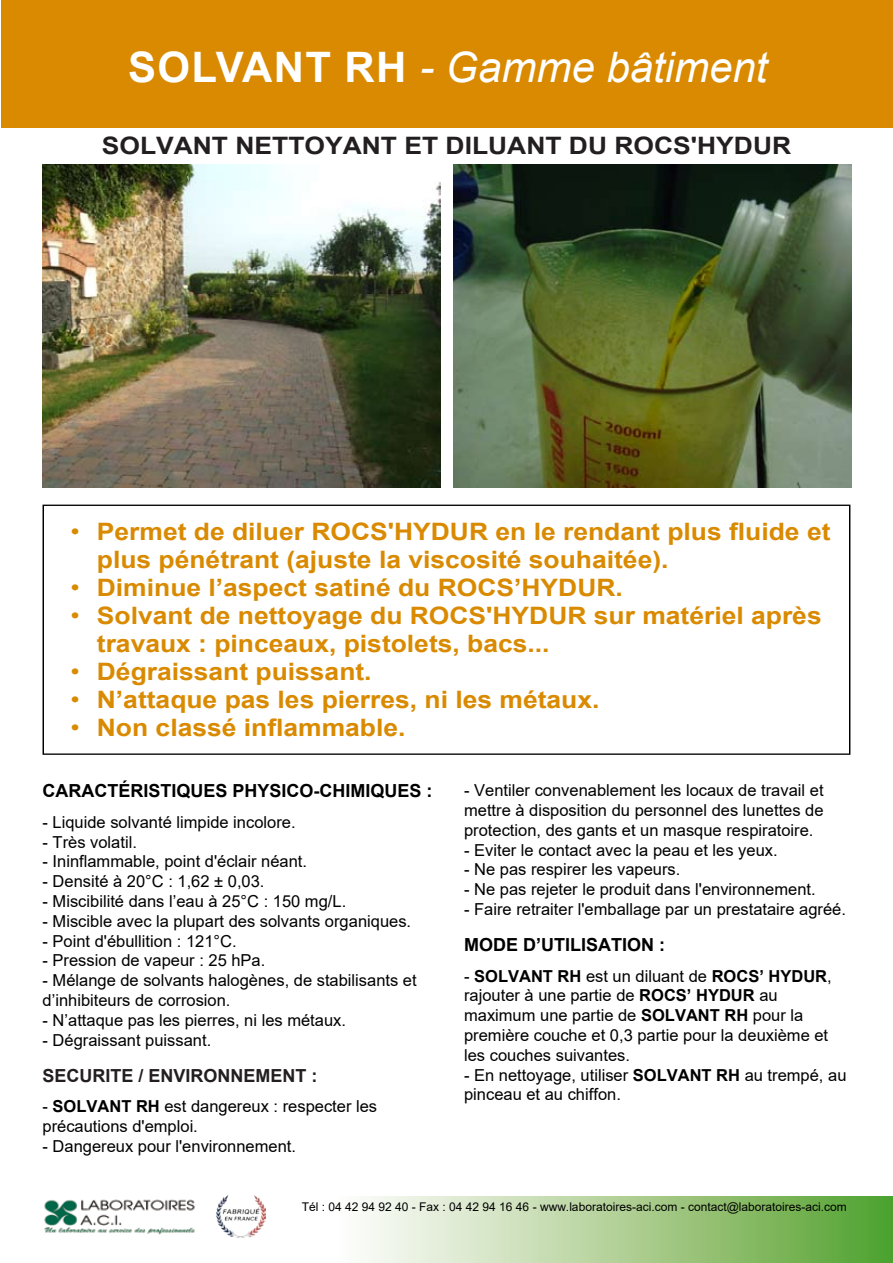
<style>
.page{position:relative;width:893px;height:1263px;background:#fff}
.page>*{position:absolute;margin:0;border:0;box-sizing:border-box;transform-origin:0 0}
.t1{font:italic 42px "Arial";color:#fff}
.t2{font:700 42px "Arial";color:#fff}
.t3{font:700 24px/28px "Arial";color:#d98a01;scale:1.1 1}
.t4{font:700 24px "Arial";color:#231f20;scale:1.1 1}
.t5{font:700 18px "Arial";color:#000}
.t6{font:700 18px "Arial";color:#231f20}
.t7{font:16.5px/19.8px "Arial";color:#000}
.t8{font:12px "Arial";color:#000}
.s1{font-weight:700;font-style:normal}
.s2{font-weight:400}
.s3{font-weight:700}
</style>
<div class="page">
<div style="left:1px;top:0;width:892px;height:128px;background:#d98a01"></div>
<div style="left:43px;top:505px;width:807px;height:250px;border:1px solid #000"></div>
<svg style="left:216px;top:1196px;width:677px;height:67px"></svg>
<img style="left:44px;top:1199px;width:151px;height:36px">
<img style="left:43px;top:165px;width:397px;height:322px">
<img style="left:217px;top:1196px;width:48px;height:42px">
<img style="left:454px;top:165px;width:397px;height:322px">
<h1 class="t2" style="left:128px;top:38px;width:30px">solvant</h1>
<h1 class="t1" style="left:344px;top:40px;width:425px"><span class="s1">rh</span> - Gamme bâtiment</h1>
<h2 class="t4" style="left:102px;top:128px;width:18px">solvant</h2>
<h2 class="t4" style="left:235px;top:128px;width:18px">nettoyant</h2>
<h2 class="t4" style="left:404px;top:128px;width:54px">et diluant</h2>
<h2 class="t4" style="left:569px;top:128px;width:60px">du rocs</h2>
<h2 class="t4" style="left:691px;top:128px;width:24px">'hydur</h2>
<h2 class="t3" style="left:97px;top:518px;width:668px;text-indent:-26px"><span class="s2">•</span> Permet de diluer ROCS'HYDUR en le rendant plus fluide et plus pénétrant (ajuste la viscosité souhaitée).</h2>
<h2 class="t3" style="left:70px;top:574px;width:504px"><span class="s2">•</span> Diminue l’aspect satiné du ROCS’HYDUR.</h2>
<h2 class="t3" style="left:97px;top:602px;width:660px;text-indent:-26px"><span class="s2">•</span> Solvant de nettoyage du ROCS'HYDUR sur matériel après travaux : pinceaux, pistolets, bacs...</h2>
<h2 class="t3" style="left:70px;top:658px;width:275px"><span class="s2">•</span> Dégraissant puissant.</h2>
<h2 class="t3" style="left:70px;top:686px;width:482px"><span class="s2">•</span> N’attaque pas les pierres, ni les métaux.</h2>
<h2 class="t3" style="left:70px;top:713px;width:306px"><span class="s2">•</span> Non classé inflammable.</h2>
<p class="t5" style="left:43px;top:778px;width:392px">CARACTéRISTIQUES PHYSICO-CHIMIQUES :</p>
<p class="t7" style="left:43px;top:812px;width:255px">- Liquide solvanté limpide incolore.</p>
<p class="t7" style="left:43px;top:832px;width:96px">- Très volatil.</p>
<p class="t7" style="left:43px;top:852px;width:266px">- Ininflammable, point d'éclair néant.</p>
<p class="t7" style="left:43px;top:871px;width:224px">- Densité à 20°C : 1,62 ± 0,03.</p>
<p class="t7" style="left:43px;top:891px;width:305px">- Miscibilité dans l’eau à 25°C : 150 mg/L.</p>
<p class="t7" style="left:43px;top:911px;width:370px">- Miscible avec la plupart des solvants organiques.</p>
<p class="t7" style="left:43px;top:931px;width:196px">- Point d'ébullition : 121°C.</p>
<p class="t7" style="left:43px;top:951px;width:224px">- Pression de vapeur : 25 hPa.</p>
<p class="t7" style="left:43px;top:970px;width:376px">- Mélange de solvants halogènes, de stabilisants et d’inhibiteurs de corrosion.</p>
<p class="t7" style="left:43px;top:1010px;width:305px">- N’attaque pas les pierres, ni les métaux.</p>
<p class="t7" style="left:43px;top:1030px;width:170px">- Dégraissant puissant.</p>
<p class="t6" style="left:43px;top:1063px;width:120px">SECURITE / environnement</p>
<p class="t6" style="left:312px;top:1063px;width:7px">:</p>
<p class="t7" style="left:43px;top:1096px;width:336px">- <span class="s3">SOLVANT RH</span> est dangereux : respecter les précautions d'emploi.</p>
<p class="t7" style="left:43px;top:1136px;width:255px">- Dangereux pour l'environnement.</p>
<p class="t7" style="left:464px;top:780px;width:361px;text-align:justify">- Ventiler convenablement les locaux de travail et mettre à disposition du personnel des lunettes de protection, des gants et un masque respiratoire.</p>
<p class="t7" style="left:464px;top:840px;width:315px">- Eviter le contact avec la peau et les yeux.</p>
<p class="t7" style="left:464px;top:859px;width:218px">- Ne pas respirer les vapeurs.</p>
<p class="t7" style="left:464px;top:879px;width:353px">- Ne pas rejeter le produit dans l'environnement.</p>
<p class="t7" style="left:464px;top:899px;width:383px">- Faire retraiter l'emballage par un prestataire agréé.</p>
<p class="t5" style="left:464px;top:932px;width:203px">MODE D’UTILISATION :</p>
<p class="t7" style="left:464px;top:966px;width:369px">- <span class="s3">SOLVANT RH</span> est un diluant de <span class="s3">ROCS’ HYDUR</span>, rajouter à une partie de <span class="s3">ROCS’ HYDUR</span> au maximum une partie de <span class="s3">SOLVANT RH</span> pour la première couche et 0,3 partie pour la deuxième et les couches suivantes.</p>
<p class="t7" style="left:464px;top:1065px;width:384px">- En nettoyage, utiliser <span class="s3">SOLVANT RH</span> au trempé, au pinceau et au chiffon.</p>
<p class="t8" style="left:302px;top:1198px;width:547px">Tél : 04 42 94 92 40 - Fax : 04 42 94 16 46 - www.laboratoires-aci.com - contact@laboratoires-aci.com</p>
</div>
